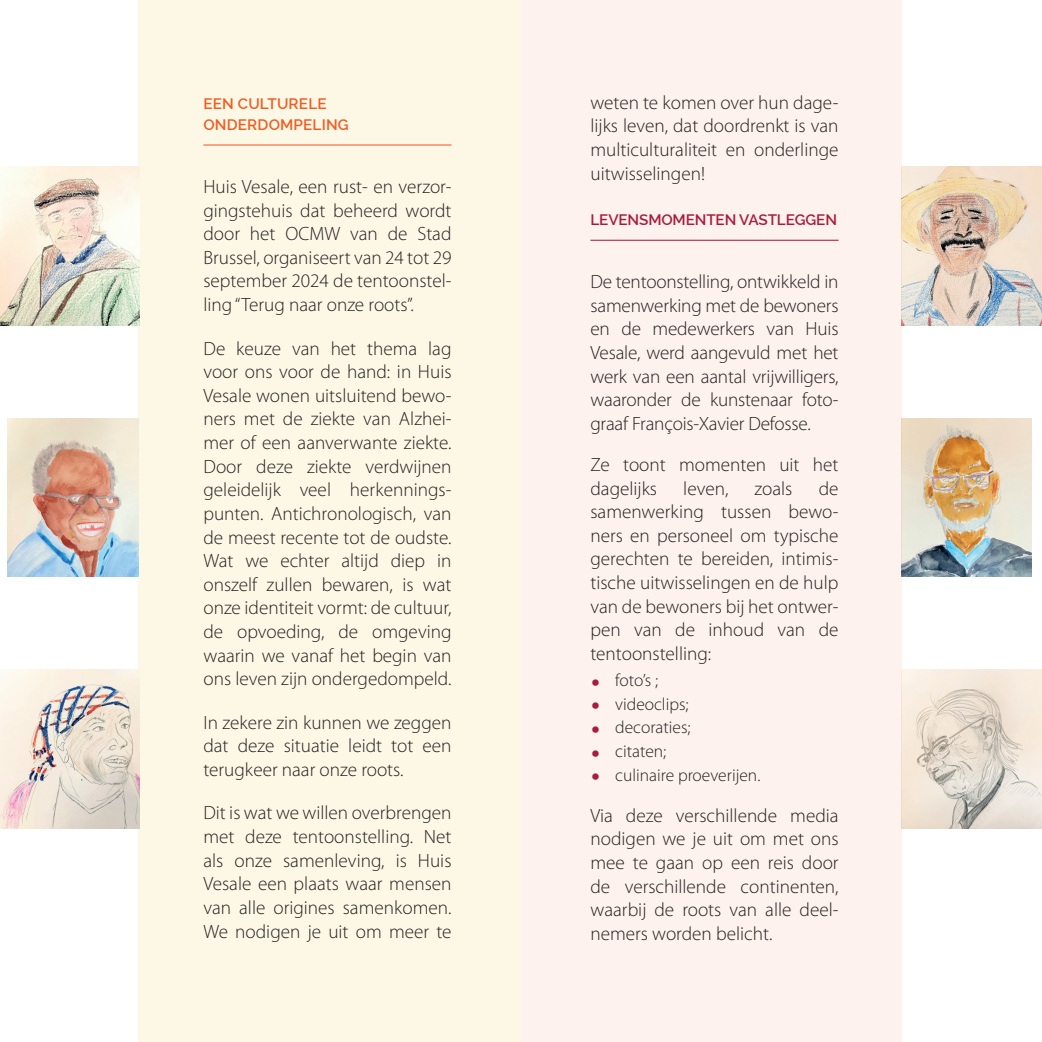
<style>
.page{position:relative;width:1042px;height:1042px;background:#fff}
.page>*{position:absolute;margin:0;border:0;box-sizing:border-box;transform-origin:0 0}
.t1{font:300 19.25px/23.6px "Myriad Pro";color:#231f20;text-align:justify}
.t2{font:300 17.5px "Myriad Pro";color:#231f20}
.t3{font:600 15.22px/21px "Raleway";letter-spacing:.01em;color:#f25b21}
.t4{font:600 15.22px "Raleway";letter-spacing:-.01em;color:#a81b3c}
.s1{font-weight:700;font-size:24.5px;color:#a81b3c}
</style>
<div class="page">
<img style="left:902px;top:418px;width:130px;height:159px">
<img style="left:902px;top:166px;width:140px;height:159px">
<img style="left:902px;top:670px;width:140px;height:158px">
<div style="left:139px;top:0;width:382px;height:1042px;background:#fdf8e6"></div>
<div style="left:521px;top:0;width:381px;height:1042px;background:#fdf2ed"></div>
<img style="left:7px;top:418px;width:132px;height:159px">
<img style="left:0;top:166px;width:139px;height:159px">
<img style="left:0;top:670px;width:139px;height:158px">
<hr style="left:203px;top:144px;width:248px;height:1px;background:#f25b21">
<hr style="left:590px;top:240px;width:248px;height:1px;background:#a81b3c">
<p class="t3" style="left:203px;top:93px;width:147px">EEN CULTURELE<br>ONDERDOMPELING</p>
<p class="t1" style="left:203px;top:174px;width:250px">Huis Vesale, een rust- en verzor&shy;gingstehuis dat beheerd wordt door het OCMW van de Stad Brussel, organiseert van 24 tot 29 september 2024 de tentoonstel&shy;ling “Terug naar onze roots”.</p>
<p class="t1" style="left:203px;top:336px;width:250px">De keuze van het thema lag voor ons voor de hand: in Huis Vesale wonen uitsluitend bewo&shy;ners met de ziekte van Alzhei&shy;mer of een aanverwante ziekte.<br>Door deze ziekte verdwijnen geleidelijk veel herkennings&shy;punten. Antichronologisch, van de meest recente tot de oudste.<br>Wat we echter altijd diep in onszelf zullen bewaren, is wat onze identiteit vormt: de cultuur, de opvoeding, de omgeving waarin we vanaf het begin van ons leven zijn ondergedompeld.</p>
<p class="t1" style="left:203px;top:710px;width:250px">In zekere zin kunnen we zeggen dat deze situatie leidt tot een terugkeer naar onze roots.</p>
<p class="t1" style="left:203px;top:801px;width:250px">Dit is wat we willen overbrengen met deze tentoonstelling. Net als onze samenleving, is Huis Vesale een plaats waar mensen van alle origines samenkomen.<br>We nodigen je uit om meer te</p>
<p class="t1" style="left:590px;top:90px;width:250px">weten te komen over hun dage&shy;lijks leven, dat doordrenkt is van multiculturaliteit en onderlinge uitwisselingen!</p>
<p class="t4" style="left:590px;top:211px;width:248px">LEVENSMOMENTEN VASTLEGGEN</p>
<p class="t1" style="left:590px;top:270px;width:250px">De tentoonstelling, ontwikkeld in samenwerking met de bewoners en de medewerkers van Huis Vesale, werd aangevuld met het werk van een aantal vrijwilligers, waaronder de kunstenaar foto&shy;graaf François-Xavier Defosse.</p>
<p class="t1" style="left:590px;top:452px;width:250px">Ze toont momenten uit het dagelijks</p>
<p class="t1" style="left:590px;top:476px;width:250px;text-indent:228px">de samenwerking tussen bewo&shy;ners en personeel om typische gerechten te bereiden, intimis&shy;tische uitwisselingen en de hulp van de bewoners bij het ontwer&shy;pen van de inhoud van de tentoonstelling:</p>
<p class="t2" style="left:591px;top:670px;width:68px"><span class="s1">•</span> foto’s ;</p>
<p class="t2" style="left:591px;top:693px;width:99px"><span class="s1">•</span> videoclips;</p>
<p class="t2" style="left:591px;top:717px;width:101px"><span class="s1">•</span> decoraties;</p>
<p class="t2" style="left:591px;top:740px;width:76px"><span class="s1">•</span> citaten;</p>
<p class="t2" style="left:591px;top:764px;width:170px"><span class="s1">•</span> culinaire proeverijen.</p>
<p class="t1" style="left:590px;top:803px;width:250px">Via deze verschillende media nodigen we je uit om met ons mee te gaan op een reis door de verschillende continenten, waarbij de roots van alle deel&shy;nemers worden belicht.</p>
<p class="t1" style="left:683px;top:476px;width:47px">leven,</p>
<p class="t1" style="left:754px;top:476px;width:39px">zoals</p>
</div>
